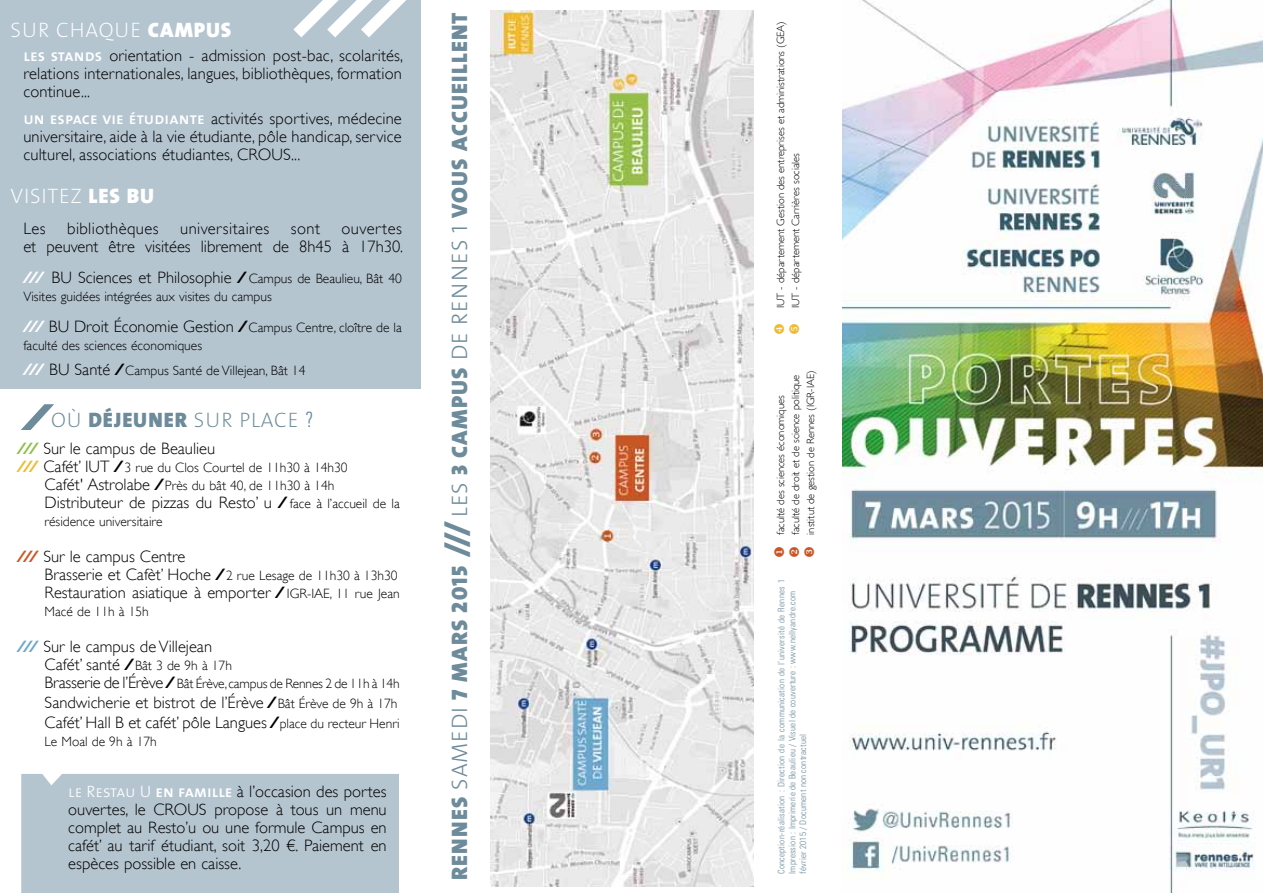
<style>
.page{position:relative;width:1263px;height:893px;background:#fff}
.page>*{position:absolute;margin:0;border:0;box-sizing:border-box;transform-origin:0 0}
.t1{font:22.5px "The Sans Black Caps";letter-spacing:.05em;color:#6d8b9a}
.t2{font:21px "The Sans Extra Light Caps";letter-spacing:.035em;color:#fff}
.t3{font:21px "The Sans Extra Light Caps";color:#6d8b9a}
.t4{font:300 16.5px/18px "Gill Sans";color:#000;text-align:justify}
.t5{font:300 16.5px "Gill Sans";letter-spacing:.025em;color:#000}
.t6{font:300 13.5px/18px "Gill Sans";color:#000}
.t7{font:300 10.5px/15px "Gill Sans";color:#000}
.t8{font:300 condensed 9px/10.8px "Univers LT";letter-spacing:.025em;color:#6d8b9a}
.s1{font-family:"The Sans Black Caps"}
.s2{font-family:"The Sans Semi Bold Caps";font-weight:400;color:#fff}
.s3{font-weight:700;font-style:italic;color:#fff}
.s4{font-weight:700;font-style:italic}
.s5{font-size:13.5px}
.s6{font-weight:700;font-style:italic;font-size:16.5px;color:#fff}
.s7{font-size:16.5px}
.s8{font-weight:700;font-style:italic;font-size:16.5px}
.s9{font-family:"Univers 65";font-weight:700;font-size:31.5px}
.s10{font-family:"Univers LT";font-weight:300;font-stretch:condensed}
.s11{font-weight:700;font-style:italic;color:#93c048}
.s12{font-weight:700;font-style:italic;font-size:16.5px;color:#f0ba2f}
.s13{font-weight:700;font-style:italic;color:#ca5625}
.s14{font-weight:700;font-style:italic;color:#6aa8ce}
.s15{font-family:"The Sans Light Caps";font-weight:400;color:#fff}
.s16{font-family:"The Sans Light Caps"}
.s17{color:#ca5625}
</style>
<div class="page">
<div style="left:0;top:0;width:421px;height:388px;background:#b5c5d0"></div>
<img style="left:490px;top:11px;width:263px;height:875px">
<svg style="left:293px;top:0;width:113px;height:38px"></svg>
<div style="left:21px;top:774px;width:378px;height:119px;background:#b5c5d0"></div>
<img style="left:842px;top:0;width:421px;height:893px">
<p class="t2" style="left:11px;top:12px;width:222px">SUR CHAQUE <span class="s1">CAMPUS</span></p>
<p class="t4" style="left:23px;top:46px;width:381px"><span class="s2">les stands</span> orientation - admission post-bac, scolarités, relations internationales, langues, bibliothèques, formation continue...</p>
<p class="t4" style="left:23px;top:109px;width:380px"><span class="s2">un espace vie étudiante</span> activités sportives, médecine universitaire, aide à la vie étudiante, pôle handicap, service culturel, associations étudiantes, CROUS...</p>
<p class="t2" style="left:11px;top:179px;width:143px">VISITEZ <span class="s1">LES BU</span></p>
<p class="t4" style="left:23px;top:219px;width:24px">Les</p>
<p class="t5" style="left:67px;top:216px;width:93px">bibliothèques</p>
<p class="t5" style="left:180px;top:216px;width:91px">universitaires</p>
<p class="t4" style="left:291px;top:219px;width:31px">sont</p>
<p class="t4" style="left:23px;top:219px;width:381px;text-align:right">ouvertes<br>et peuvent être visitées librement de 8h45 à 17h30.</p>
<p class="t4" style="left:23px;top:268px;width:380px"><span class="s3">///</span> BU Sciences et Philosophie <span class="s4">/</span> <span class="s5">Campus de Beaulieu, Bât 40</span></p>
<p class="t6" style="left:23px;top:287px;width:250px">Visites guidées intégrées aux visites du campus</p>
<p class="t6" style="left:23px;top:318px;width:380px"><span class="s6">///</span> <span class="s7">BU Droit Économie Gestion</span> <span class="s8">/</span> Campus Centre, cloître de la faculté des sciences économiques</p>
<p class="t6" style="left:23px;top:360px;width:284px"><span class="s6">///</span> <span class="s7">BU Santé</span> <span class="s8">/</span> Campus Santé de Villejean, Bât 14</p>
<p class="t3" style="left:18px;top:403px;width:297px"><span class="s9">/</span>OÙ <span class="s1">DÉJEUNER</span> SUR PLACE <span class="s10">?</span></p>
<p class="t4" style="left:18px;top:439px;width:199px"><span class="s11">///</span> Sur le campus de Beaulieu</p>
<p class="t6" style="left:45px;top:458px;width:305px;text-indent:-27px"><span class="s12">///</span> <span class="s7">Cafét’ IUT</span> <span class="s8">/</span> 3 rue du Clos Courtel de 11h30 à 14h30<br><span class="s7">Cafét' Astrolabe</span> <span class="s8">/</span> Près du bât 40, de 11h30 à 14h</p>
<p class="t4" style="left:45px;top:493px;width:357px">Distributeur de pizzas du Resto’ u <span class="s4">/</span> <span class="s5">face à l’accueil de la</span></p>
<p class="t6" style="left:45px;top:512px;width:119px">résidence universitaire</p>
<p class="t4" style="left:18px;top:547px;width:169px"><span class="s13">///</span> Sur le campus Centre</p>
<p class="t6" style="left:45px;top:566px;width:354px"><span class="s7">Brasserie et Cafèt’ Hoche</span> <span class="s8">/</span> 2 rue Lesage de 11h30 à 13h30</p>
<p class="t4" style="left:45px;top:583px;width:357px">Restauration asiatique à emporter <span class="s4">/</span> <span class="s5">IGR-IAE, 11 rue Jean</span></p>
<p class="t6" style="left:45px;top:602px;width:106px">Macé de 11h à 15h</p>
<p class="t4" style="left:18px;top:637px;width:196px"><span class="s14">///</span> Sur le campus de Villejean</p>
<p class="t6" style="left:45px;top:656px;width:357px"><span class="s7">Cafét’ santé</span> <span class="s8">/</span> Bât 3 de 9h à 17h<br><span class="s7">Brasserie de l’érève</span> <span class="s8">/</span> Bât érève, campus de Rennes 2 de 11h à 14h</p>
<p class="t4" style="left:45px;top:692px;width:357px;line-height:19.8px">Sandwicherie et bistrot de l’érève <span class="s4">/</span> <span class="s5">Bât érève de 9h à 17h<br></span>Cafét’ Hall B et cafét’ pôle Langues <span class="s4">/</span> <span class="s5">place du recteur Henri</span></p>
<p class="t6" style="left:45px;top:731px;width:114px">Le Moal de 9h à 17h</p>
<p class="t4" style="left:68px;top:781px;width:320px"><span class="s15">le Restau U</span> <span class="s2">en famille</span> à l’occasion des portes ouvertes, le CROUS propose à tous un menu complet au Resto’u ou une formule Campus en cafét’ au tarif étudiant, soit 3,20 €. Paiement en espèces possible en caisse.</p>
<h1 class="t1" style="left:440px;top:880px;width:869px;rotate:-90deg">RENNES <span class="s16">samedi</span> 7 MARS 2015 <span class="s9">///</span> <span class="s16">Les</span> 3 CAMPUS <span class="s16">de Rennes 1</span> VOUS ACCUEILLENT</h1>
<p class="t7" style="left:773px;top:308px;width:289px;rotate:-90deg">IUT - département Gestion des entreprises et administrations (GEA)<br>IUT - département Carrières sociales</p>
<p class="t7" style="left:788px;top:534px;width:165px;text-indent:-24px;rotate:-90deg"><span class="s17">❖</span> faculté de droit et de science politique institut de gestion de Rennes (IGR-IAE)</p>
<p class="t7" style="left:773px;top:558px;width:164px;rotate:-90deg"><span class="s17">◆</span> faculté des sciences économiques</p>
<p class="t8" style="left:776px;top:874px;width:296px;rotate:-90deg">Conception-réalisation : Direction de la communication de l’université de Rennes 1<br>Impression : Imprimerie de Beaulieu / Visuel de couverture : www.nellyandre.com février 2015 / Document non contractuel</p>
</div>
